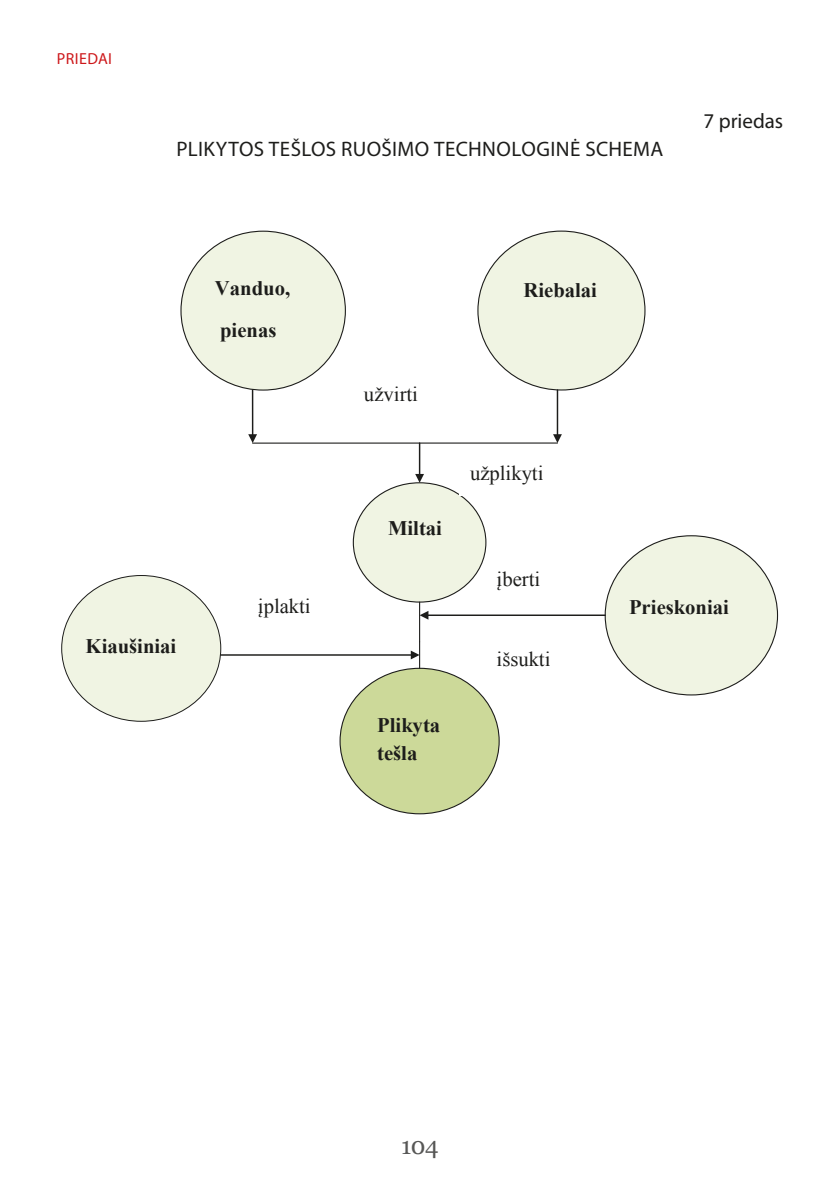
<style>
.page{position:relative;width:840px;height:1191px;background:#fff}
.page>*{position:absolute;margin:0;border:0;box-sizing:border-box;transform-origin:0 0}
.t1{font:24px "Georgia";color:#575756}
.t2{font:21px "Myriad Pro";letter-spacing:.015em;color:#1d1d1b}
.t3{font:700 20.6px/27.2px "Times New Roman";color:#1d1d1b}
.t4{font:20.6px "Times New Roman";letter-spacing:.005em;color:#1d1d1b}
.t5{font:700 17.6px "Times New Roman";color:#1d1d1b}
.t6{font:16px "Myriad Pro";letter-spacing:.02em;color:#cd171a}
</style>
<div class="page">
<div style="left:181px;top:231px;width:164px;height:159px;background:#f0f4e3;border-radius:50%"></div>
<hr style="left:252px;top:390px;width:1px;height:46px;background:#1d1d1b">
<svg style="left:248px;top:434px;width:9px;height:8px"></svg>
<div style="left:477px;top:231px;width:167px;height:159px;background:#f0f4e3;border-radius:50%"></div>
<hr style="left:252px;top:442px;width:305px;height:2px;background:#1d1d1b">
<hr style="left:556px;top:390px;width:2px;height:46px;background:#1d1d1b">
<svg style="left:552px;top:434px;width:9px;height:9px"></svg>
<div style="left:353px;top:483px;width:132px;height:119px;background:#f0f4e3;border-radius:50%"></div>
<hr style="left:418px;top:443px;width:2px;height:32px;background:#1d1d1b">
<svg style="left:415px;top:474px;width:9px;height:9px"></svg>
<hr style="left:419px;top:602px;width:1px;height:40px;background:#1d1d1b">
<div style="left:340px;top:668px;width:159px;height:145px;background:#ccd999;border-radius:50%"></div>
<div style="left:605px;top:536px;width:172px;height:159px;background:#f0f4e3;border-radius:50%"></div>
<hr style="left:427px;top:614px;width:178px;height:2px;background:#1d1d1b">
<svg style="left:419px;top:611px;width:9px;height:8px"></svg>
<div style="left:62px;top:575px;width:159px;height:146px;background:#f0f4e3;border-radius:50%"></div>
<hr style="left:221px;top:654px;width:191px;height:1px;background:#1d1d1b">
<svg style="left:410px;top:642px;width:10px;height:26px"></svg>
<p class="t6" style="left:57px;top:49px;width:57px">PRIEDAI</p>
<p class="t2" style="left:176px;top:136px;width:488px">PLIKYTOS TEŠLOS RUOŠIMO TECHNOLOGINĖ SCHEMA</p>
<p class="t5" style="left:246px;top:137px;width:334px">Plikytos tešlos ruošimo technologinė schema</p>
<p class="t2" style="left:703px;top:108px;width:81px">7 priedas</p>
<p class="t3" style="left:215px;top:267px;width:77px;line-height:41.8px">Vanduo, pienas</p>
<p class="t3" style="left:523px;top:275px;width:75px">Riebalai</p>
<p class="t4" style="left:364px;top:380px;width:55px">užvirti</p>
<p class="t3" style="left:388px;top:514px;width:55px">Miltai</p>
<p class="t4" style="left:470px;top:459px;width:75px">užplikyti</p>
<p class="t4" style="left:496px;top:565px;width:45px">įberti</p>
<p class="t4" style="left:258px;top:592px;width:54px">įplakti</p>
<p class="t3" style="left:628px;top:593px;width:101px">Prieskoniai</p>
<p class="t3" style="left:86px;top:632px;width:92px">Kiaušiniai</p>
<p class="t3" style="left:377px;top:711px;width:64px">Plikyta tešla</p>
<p class="t4" style="left:496px;top:645px;width:55px">išsukti</p>
<p class="t1" style="left:401px;top:1131px;width:39px">104</p>
</div>
